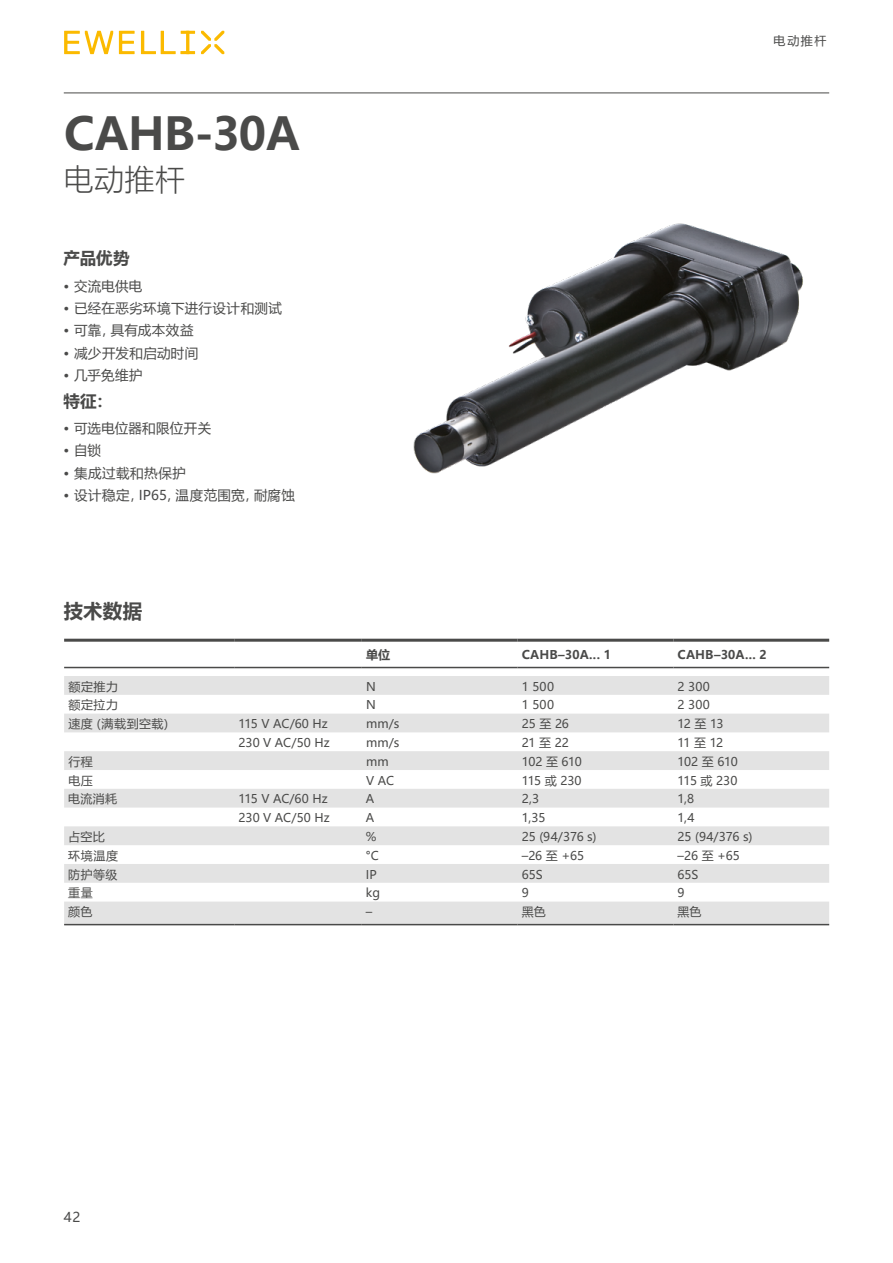
<style>
.page{position:relative;width:893px;height:1263px;background:#fff}
.page>*{position:absolute;margin:0;border:0;box-sizing:border-box;transform-origin:0 0}
.t1{font:700 45px "Microsoft Ya Hei";letter-spacing:-.015em;color:#4a4a49}
.t2{font:300 30px "Microsoft Ya Hei";color:#4a4a49}
.t3{font:700 19.5px "Microsoft Ya Hei";color:#4a4a49}
.t4{font:700 16.5px "Microsoft Ya Hei";letter-spacing:.01em;color:#4a4a49}
.t5{font:13.5px "Microsoft Ya Hei";letter-spacing:.03em;color:#4a4a49}
.t6{font:12px "Microsoft Ya Hei";letter-spacing:.01em;color:#4a4a49}
.t7{font:700 12px "Microsoft Ya Hei";letter-spacing:.01em;color:#4a4a49}
</style>
<div class="page">
<hr style="left:64px;top:93px;width:765px;height:1px;background:#4a4a49">
<svg style="left:64px;top:31px;width:131px;height:23px"></svg>
<svg style="left:201px;top:31px;width:23px;height:23px"></svg>
<img style="left:413px;top:223px;width:390px;height:251px">
<svg style="left:64px;top:676px;width:765px;height:248px;fill:#e3e3e3"></svg>
<hr style="left:64px;top:924px;width:170px;height:1px;background:#4a4a49">
<hr style="left:234px;top:924px;width:128px;height:1px;background:#4a4a49">
<hr style="left:362px;top:924px;width:156px;height:1px;background:#4a4a49">
<hr style="left:518px;top:924px;width:155px;height:1px;background:#4a4a49">
<hr style="left:673px;top:924px;width:156px;height:1px;background:#4a4a49">
<hr style="left:64px;top:639px;width:170px;height:3px;background:#4a4a49">
<hr style="left:234px;top:639px;width:128px;height:3px;background:#4a4a49">
<hr style="left:362px;top:639px;width:156px;height:3px;background:#4a4a49">
<hr style="left:518px;top:639px;width:155px;height:3px;background:#4a4a49">
<hr style="left:673px;top:639px;width:156px;height:3px;background:#4a4a49">
<hr style="left:64px;top:667px;width:170px;height:1px;background:#4a4a49">
<hr style="left:234px;top:667px;width:128px;height:1px;background:#4a4a49">
<hr style="left:362px;top:667px;width:156px;height:1px;background:#4a4a49">
<hr style="left:518px;top:667px;width:155px;height:1px;background:#4a4a49">
<hr style="left:673px;top:667px;width:156px;height:1px;background:#4a4a49">
<h1 class="t1" style="left:64px;top:103px;width:237px">CAHB-30A</h1>
<h2 class="t2" style="left:64px;top:160px;width:123px">电动推杆</h2>
<h3 class="t4" style="left:63px;top:247px;width:68px">产品优势</h3>
<p class="t5" style="left:63px;top:277px;width:80px">• 交流电供电</p>
<p class="t5" style="left:63px;top:299px;width:220px">• 已经在恶劣环境下进行设计和测试</p>
<p class="t5" style="left:63px;top:321px;width:132px">• 可靠，具有成本效益</p>
<p class="t5" style="left:63px;top:343px;width:136px">• 减少开发和启动时间</p>
<p class="t5" style="left:63px;top:366px;width:81px">• 几乎免维护</p>
<h3 class="t4" style="left:63px;top:389px;width:51px">特征：</h3>
<p class="t5" style="left:63px;top:419px;width:149px">• 可选电位器和限位开关</p>
<p class="t5" style="left:63px;top:441px;width:39px">• 自锁</p>
<p class="t5" style="left:63px;top:464px;width:124px">• 集成过载和热保护</p>
<p class="t5" style="left:63px;top:486px;width:233px">• 设计稳定，IP65，温度范围宽，耐腐蚀</p>
<p class="t6" style="left:774px;top:33px;width:54px">电动推杆</p>
<h3 class="t3" style="left:64px;top:597px;width:80px">技术数据</h3>
<p class="t7" style="left:366px;top:646px;width:26px">单位</p>
<p class="t7" style="left:522px;top:646px;width:91px">CAHB–30A... 1</p>
<p class="t7" style="left:678px;top:646px;width:91px">CAHB–30A... 2</p>
<p class="t6" style="left:68px;top:678px;width:51px">额定推力</p>
<p class="t6" style="left:366px;top:678px;width:11px">N</p>
<p class="t6" style="left:522px;top:678px;width:34px">1 500</p>
<p class="t6" style="left:678px;top:678px;width:34px">2 300</p>
<p class="t6" style="left:68px;top:697px;width:51px">额定拉力</p>
<p class="t6" style="left:366px;top:697px;width:11px">N</p>
<p class="t6" style="left:522px;top:697px;width:34px">1 500</p>
<p class="t6" style="left:678px;top:697px;width:34px">2 300</p>
<p class="t6" style="left:68px;top:716px;width:108px">速度（满载到空载）</p>
<p class="t6" style="left:238px;top:716px;width:91px">115 V AC/60 Hz</p>
<p class="t6" style="left:366px;top:716px;width:35px">mm/s</p>
<p class="t6" style="left:522px;top:716px;width:49px">25 至 26</p>
<p class="t6" style="left:678px;top:716px;width:47px">12 至 13</p>
<p class="t6" style="left:238px;top:734px;width:93px">230 V AC/50 Hz</p>
<p class="t6" style="left:366px;top:734px;width:35px">mm/s</p>
<p class="t6" style="left:522px;top:734px;width:49px">21 至 22</p>
<p class="t6" style="left:678px;top:734px;width:47px">11 至 12</p>
<p class="t6" style="left:68px;top:753px;width:26px">行程</p>
<p class="t6" style="left:366px;top:753px;width:24px">mm</p>
<p class="t6" style="left:522px;top:753px;width:62px">102 至 610</p>
<p class="t6" style="left:678px;top:753px;width:62px">102 至 610</p>
<p class="t6" style="left:68px;top:772px;width:26px">电压</p>
<p class="t6" style="left:366px;top:772px;width:30px">V AC</p>
<p class="t6" style="left:522px;top:772px;width:61px">115 或 230</p>
<p class="t6" style="left:678px;top:772px;width:61px">115 或 230</p>
<p class="t6" style="left:68px;top:791px;width:50px">电流消耗</p>
<p class="t6" style="left:238px;top:791px;width:91px">115 V AC/60 Hz</p>
<p class="t6" style="left:366px;top:791px;width:10px">A</p>
<p class="t6" style="left:522px;top:791px;width:19px">2,3</p>
<p class="t6" style="left:678px;top:791px;width:18px">1,8</p>
<p class="t6" style="left:238px;top:810px;width:93px">230 V AC/50 Hz</p>
<p class="t6" style="left:366px;top:810px;width:10px">A</p>
<p class="t6" style="left:522px;top:810px;width:25px">1,35</p>
<p class="t6" style="left:678px;top:810px;width:18px">1,4</p>
<p class="t6" style="left:68px;top:828px;width:38px">占空比</p>
<p class="t6" style="left:366px;top:828px;width:12px">%</p>
<p class="t6" style="left:522px;top:828px;width:76px">25 (94/376 s)</p>
<p class="t6" style="left:678px;top:828px;width:76px">25 (94/376 s)</p>
<p class="t6" style="left:68px;top:847px;width:51px">环境温度</p>
<p class="t6" style="left:366px;top:847px;width:15px">°C</p>
<p class="t6" style="left:522px;top:847px;width:64px">–26 至 +65</p>
<p class="t6" style="left:678px;top:847px;width:64px">–26 至 +65</p>
<p class="t6" style="left:68px;top:866px;width:51px">防护等级</p>
<p class="t6" style="left:366px;top:866px;width:12px">IP</p>
<p class="t6" style="left:522px;top:866px;width:22px">65S</p>
<p class="t6" style="left:677px;top:866px;width:22px">65S</p>
<p class="t6" style="left:68px;top:885px;width:26px">重量</p>
<p class="t6" style="left:366px;top:885px;width:16px">kg</p>
<p class="t6" style="left:522px;top:885px;width:9px">9</p>
<p class="t6" style="left:677px;top:885px;width:9px">9</p>
<p class="t6" style="left:68px;top:904px;width:26px">颜色</p>
<p class="t6" style="left:366px;top:904px;width:8px">–</p>
<p class="t6" style="left:522px;top:904px;width:26px">黑色</p>
<p class="t6" style="left:677px;top:904px;width:26px">黑色</p>
<p class="t5" style="left:64px;top:1207px;width:18px">42</p>
</div>
